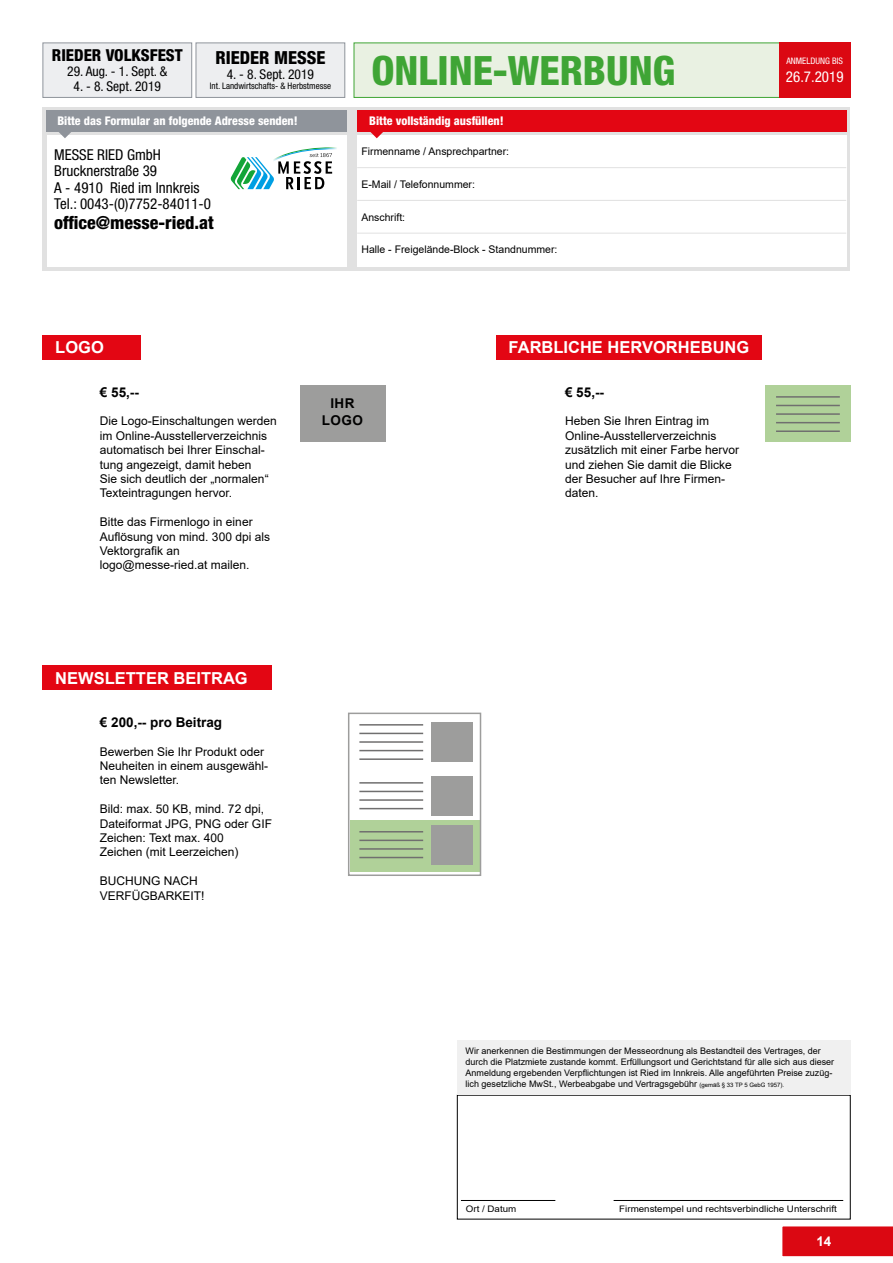
<style>
.page{position:relative;width:893px;height:1263px;background:#fff}
.page>*{position:absolute;margin:0;border:0;box-sizing:border-box;transform-origin:0 0}
.t1{font:800 condensed 40.5px "Helvetica Neue LT Std";color:#3fa535}
.t2{font:800 condensed 18px "Helvetica Neue LT Std";color:#000}
.t3{font:700 16.5px "Arial";color:#fff}
.t4{font:800 condensed 16.5px "Helvetica Neue LT Std";color:#000}
.t5{font:condensed 15px/16.5px "Helvetica Neue LT Std";color:#000}
.t6{font:condensed 15px "Helvetica Neue LT Std";color:#fff}
.t7{font:condensed 13.5px "Helvetica Neue LT Std";color:#000}
.t8{font:700 13.5px/16.2px "Arial";color:#000;text-align:center}
.t9{font:700 13.5px "Arial";color:#fff}
.t10{font:12px/14.4px "Arial";color:#000}
.t11{font:800 condensed 12px "Helvetica Neue LT Std";color:#fff}
.t12{font:10.5px "Arial";color:#000}
.t13{font:9px/10.8px "Arial";color:#000}
.t14{font:9px "Arial";color:#000;scale:1.08 1}
.t15{font:condensed 9px "Helvetica Neue LT Std";color:#000}
.t16{font:condensed 9px "Helvetica Neue LT Std";color:#fff}
.s1{font-size:6px}
</style>
<div class="page">
<div style="left:43px;top:107px;width:807px;height:163px;background:#e1e1e1"></div>
<div style="left:47px;top:135px;width:300px;height:132px;background:#fff"></div>
<div style="left:354px;top:43px;width:467px;height:54px;background:#e9f1e2"></div>
<div style="left:354px;top:43px;width:467px;height:55px;border:1px solid #3fa535"></div>
<div style="left:47px;top:111px;width:300px;height:21px;background:#8f949b"></div>
<svg style="left:59px;top:132px;width:12px;height:6px"></svg>
<div style="left:357px;top:135px;width:489px;height:132px;background:#fff"></div>
<hr style="left:357px;top:167px;width:489px;height:1px;background:#e1e1e1">
<hr style="left:357px;top:200px;width:489px;height:1px;background:#e1e1e1">
<hr style="left:357px;top:233px;width:489px;height:1px;background:#e1e1e1">
<div style="left:357px;top:111px;width:489px;height:21px;background:#e30613"></div>
<svg style="left:370px;top:132px;width:13px;height:6px"></svg>
<svg style="left:231px;top:147px;width:106px;height:42px"></svg>
<div style="left:779px;top:43px;width:71px;height:55px;background:#db0812"></div>
<div style="left:43px;top:43px;width:149px;height:54px;background:#edeef0"></div>
<div style="left:43px;top:43px;width:149px;height:55px;border:1px solid #8f949b"></div>
<div style="left:196px;top:43px;width:149px;height:54px;background:#edeef0"></div>
<div style="left:196px;top:43px;width:149px;height:55px;border:1px solid #8f949b"></div>
<div style="left:457px;top:1040px;width:393px;height:54px;background:#f0f0f0"></div>
<hr style="left:461px;top:1200px;width:94px;height:1px;background:#000">
<hr style="left:614px;top:1200px;width:229px;height:1px;background:#000">
<svg style="left:782px;top:1226px;width:111px;height:31px;background:#dc131c"></svg>
<div style="left:43px;top:335px;width:98px;height:25px;background:#e30613"></div>
<div style="left:43px;top:665px;width:229px;height:25px;background:#e30613"></div>
<div style="left:496px;top:335px;width:266px;height:25px;background:#e30613"></div>
<div style="left:300px;top:385px;width:85px;height:57px;background:#9d9d9c"></div>
<div style="left:765px;top:385px;width:85px;height:57px;background:#b0d199"></div>
<hr style="left:776px;top:396px;width:64px;height:2px;background:#706f6f">
<hr style="left:776px;top:405px;width:64px;height:1px;background:#706f6f">
<hr style="left:776px;top:413px;width:64px;height:2px;background:#706f6f">
<hr style="left:776px;top:422px;width:64px;height:1px;background:#706f6f">
<hr style="left:776px;top:430px;width:64px;height:2px;background:#706f6f">
<div style="left:350px;top:821px;width:130px;height:51px;background:#b0d199"></div>
<div style="left:348px;top:713px;width:133px;height:163px;border:2px solid #9d9d9c"></div>
<hr style="left:359px;top:724px;width:64px;height:1px;background:#706f6f">
<hr style="left:359px;top:733px;width:64px;height:1px;background:#706f6f">
<hr style="left:359px;top:741px;width:64px;height:2px;background:#706f6f">
<hr style="left:359px;top:750px;width:64px;height:1px;background:#706f6f">
<hr style="left:359px;top:758px;width:64px;height:2px;background:#706f6f">
<hr style="left:359px;top:782px;width:64px;height:2px;background:#706f6f">
<hr style="left:359px;top:791px;width:64px;height:1px;background:#706f6f">
<hr style="left:359px;top:799px;width:64px;height:2px;background:#706f6f">
<hr style="left:359px;top:808px;width:64px;height:1px;background:#706f6f">
<hr style="left:359px;top:831px;width:64px;height:1px;background:#706f6f">
<hr style="left:359px;top:840px;width:64px;height:1px;background:#706f6f">
<hr style="left:359px;top:848px;width:64px;height:2px;background:#706f6f">
<hr style="left:359px;top:857px;width:64px;height:1px;background:#706f6f">
<div style="left:432px;top:722px;width:41px;height:39px;background:#9d9d9c"></div>
<div style="left:432px;top:776px;width:41px;height:39px;background:#9d9d9c"></div>
<div style="left:432px;top:825px;width:41px;height:39px;background:#9d9d9c"></div>
<h3 class="t4" style="left:52px;top:45px;width:132px">RIEDER VOLKSFEST</h3>
<p class="t7" style="left:67px;top:63px;width:102px">29. Aug. - 1. Sept. &amp;</p>
<p class="t7" style="left:74px;top:78px;width:89px">4. - 8. Sept. 2019</p>
<h2 class="t2" style="left:215px;top:46px;width:112px">RIEDER MESSE</h2>
<p class="t7" style="left:227px;top:66px;width:89px">4. - 8. Sept. 2019</p>
<p class="t15" style="left:210px;top:81px;width:123px">Int. Landwirtschafts- &amp; Herbstmesse</p>
<p class="t11" style="left:57px;top:114px;width:242px">Bitte das Formular an folgende Adresse senden!</p>
<p class="t5" style="left:54px;top:146px;width:158px">MESSE RIED GmbH<br>Brucknerstraße 39<br>A - 4910 Ried im Innkreis<br>Tel.: 0043-(0)7752-84011-0</p>
<h2 class="t2" style="left:54px;top:211px;width:161px">office@messe-ried.at</h2>
<h1 class="t1" style="left:371px;top:45px;width:305px">ONLINE-WERBUNG</h1>
<p class="t11" style="left:369px;top:114px;width:136px">Bitte vollständig ausfüllen!</p>
<p class="t12" style="left:361px;top:144px;width:149px">Firmenname / Ansprechpartner:</p>
<p class="t12" style="left:361px;top:177px;width:115px">E-Mail / Telefonnummer:</p>
<p class="t12" style="left:361px;top:210px;width:45px">Anschrift:</p>
<p class="t12" style="left:361px;top:242px;width:198px">Halle - Freigelände-Block - Standnummer:</p>
<h3 class="t3" style="left:55px;top:336px;width:50px">LOGO</h3>
<h3 class="t3" style="left:509px;top:336px;width:242px">FARBLICHE HERVORHEBUNG</h3>
<p class="t8" style="left:100px;top:384px;width:41px">€ 55,--</p>
<p class="t10" style="left:100px;top:414px;width:178px">Die Logo-Einschaltungen werden im Online-Ausstellerverzeichnis automatisch bei Ihrer Einschal&shy;tung angezeigt, damit heben<br>Sie sich deutlich der „normalen“<br>Texteintragungen hervor.</p>
<p class="t10" style="left:100px;top:515px;width:172px">Bitte das Firmenlogo in einer<br>Auflösung von mind. 300 dpi als<br>Vektorgrafik an logo@messe-ried.at mailen.</p>
<p class="t8" style="left:322px;top:396px;width:43px">IHR<br>LOGO</p>
<p class="t8" style="left:565px;top:384px;width:41px">€ 55,--</p>
<p class="t10" style="left:565px;top:414px;width:176px">Heben Sie Ihren Eintrag im<br>Online-Ausstellerverzeichnis zusätzlich mit einer Farbe hervor und ziehen Sie damit die Blicke der Besucher auf Ihre Firmen&shy;daten.</p>
<p class="t16" style="left:786px;top:56px;width:58px">ANMELDUNG BIS</p>
<p class="t6" style="left:786px;top:68px;width:59px">26.7.2019</p>
<h3 class="t3" style="left:55px;top:666px;width:194px">NEWSLETTER BEITRAG</h3>
<p class="t8" style="left:100px;top:714px;width:124px">€ 200,-- pro Beitrag</p>
<p class="t10" style="left:100px;top:744px;width:170px">Bewerben Sie Ihr Produkt oder<br>Neuheiten in einem ausgewähl&shy;ten Newsletter.</p>
<p class="t10" style="left:100px;top:802px;width:174px">Bild: max. 50 KB, mind. 72 dpi,<br>Dateiformat JPG, PNG oder GIF<br>Zeichen: Text max. 400<br>Zeichen (mit Leerzeichen)</p>
<p class="t10" style="left:100px;top:874px;width:106px">BUCHUNG NACH<br>VERFÜGBARKEIT!</p>
<p class="t13" style="left:466px;top:1045px;width:370px">Wir anerkennen die Bestimmungen der Messeordnung als Bestandteil des Vertrages, der durch die Platzmiete zustande kommt. Erfüllungsort und Gerichtstand für alle sich aus dieser Anmeldung ergebenden Verpflichtungen ist Ried im Innkreis. Alle angeführten Preise zuzüg&shy;lich gesetzliche MwSt., Werbeabgabe und Vertragsgebühr <span class="s1">(gemäß § 33 TP 5 GebG 1957).</span></p>
<p class="t14" style="left:466px;top:1202px;width:48px">Ort / Datum</p>
<p class="t14" style="left:619px;top:1202px;width:203px">Firmenstempel und rechtsverbindliche Unterschrift</p>
<p class="t9" style="left:816px;top:1232px;width:17px">14</p>
</div>
